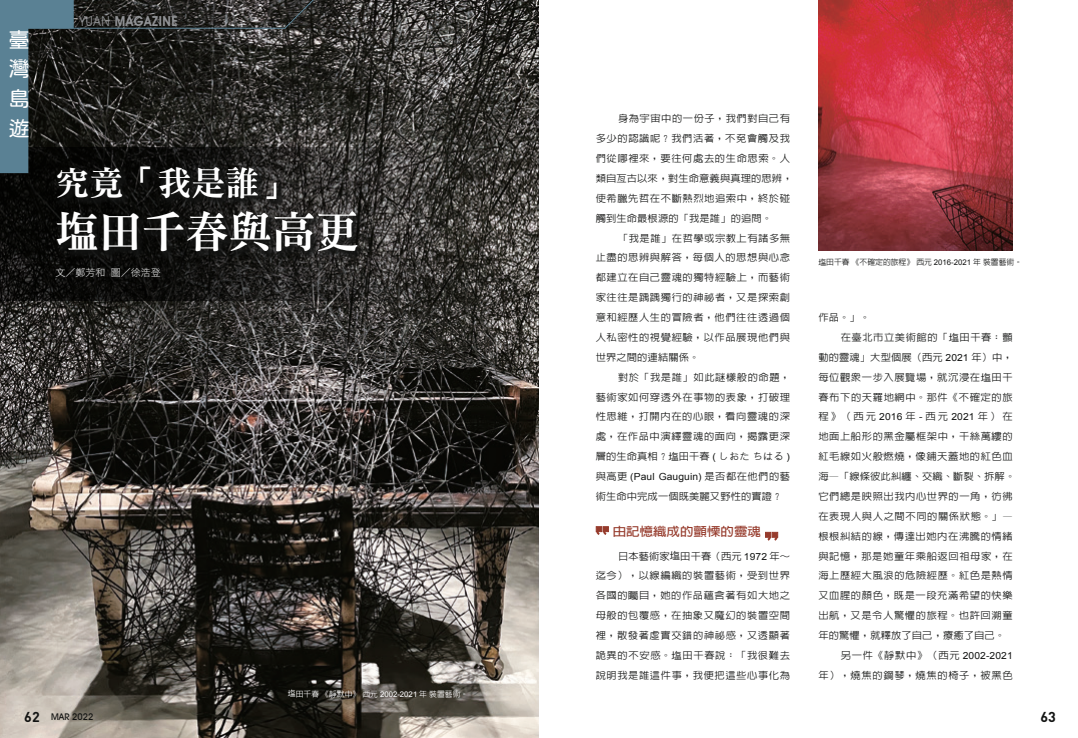
<style>
.page{position:relative;width:1078px;height:738px;background:#fff}
.page>*{position:absolute;margin:0;border:0;box-sizing:border-box;transform-origin:0 0}
.單元標題{font:43.4px "DF Ming Std W9";color:#fff}
.單元標題-2{font:34px "DF Ming Std W9";color:#fff}
.t1{font:21.3px/29.8px "jf openhuninn 1.1";color:#fff;text-align:justify}
.t2{font:700 14.2px "DIN";color:#131413}
.t3{font:600 13.8px "Avant Garde IT Cby BT";letter-spacing:.05em;color:#929497;scale:.9 1}
.中標{font:700 12.1px "AR Hei B5";color:#963b2c;scale:1.11 1}
.文_攝影{font:10px "DF Hei Std W3";color:#fff}
.內文{font:500 9.8px/19.8px "AR Hei B5";letter-spacing:.055em;color:#131413;text-align:justify;scale:1.05 1}
.t4{font:500 9.2px "Avant Garde IT Cby BT";color:#131413}
.圖說{font:500 7.8px "AR Hei B5";color:#131413}
.圖說-2{font:500 7.8px "AR Hei B5";color:#fff}
.s1{font-weight:400}
.s2{font-family:"DF Hei Std W5";font-weight:400}
.s3{font-family:"Arial";font-weight:400}
.s4{font-family:"DIN";font-weight:700;font-size:14.2px}
</style>
<div class="page">
<svg style="left:765px;top:531px;width:13px;height:10px"></svg>
<svg style="left:595px;top:526px;width:13px;height:9px"></svg>
<img style="left:0;top:0;width:539px;height:737px">
<svg style="left:0;top:147px;width:459px;height:153px;background:#2a2927"></svg>
<img style="left:818px;top:0;width:194px;height:250px">
<svg style="left:0;top:0;width:333px;height:173px;background:#2e3232"></svg>
<div style="left:54px;top:209px;width:311px;height:50px;background:#131413;opacity:.75"></div>
<div style="left:55px;top:164px;width:230px;height:43px;background:#131413;opacity:.75"></div>
<div style="left:51px;top:262px;width:115px;height:20px;background:#131413;opacity:.8"></div>
<h3 class="t1" style="left:9px;top:24px;width:22px">臺灣島遊</h3>
<h3 class="t3" style="left:79px;top:13px;width:111px"><span class="s1">YUAN</span> MAGAZINE</h3>
<p class="單元標題-2" style="left:55px;top:164px;width:240px">究竟「我是誰」</p>
<p class="單元標題" style="left:55px;top:208px;width:305px">塩田千春與高更</p>
<p class="文_攝影" style="left:55px;top:266px;width:107px">文／鄭芳和 圖／徐浩登</p>
<p class="圖說-2" style="left:288px;top:689px;width:182px"><span class="s2">塩</span>田千春《靜默中》西元 <span class="s3">2002-2021</span> 年裝置藝術。</p>
<p class="內文" style="left:595px;top:109px;width:189px;text-align:left;text-indent:22px">身為宇宙中的一份子，我們對自己有多少的認識呢？我們活著，不免會觸及我們從哪裡來，要往何處去的生命思索。人類自亙古以來，對生命意義與真理的思辨，使希臘先哲在不斷熱烈地追索中，終於碰觸到生命最根源的「我是誰」的追問。</p>
<p class="內文" style="left:595px;top:228px;width:186px;text-indent:22px">「我是誰」在哲學或宗教上有諸多無止盡的思辨與解答，每個人的思想與心念都建立在自己靈魂的獨特經驗上，而藝術家往往是踽踽獨行的神祕者，又是探索創意和經歷人生的冒險者，他們往往透過個人私密性的視覺經驗，以作品展現他們與世界之間的連結關係。</p>
<p class="內文" style="left:595px;top:367px;width:186px;text-indent:22px">對於「我是誰」如此謎樣般的命題，藝術家如何穿透外在事物的表象，打破理性思維，打開內在的心眼，看向靈魂的深處，在作品中演繹靈魂的面向，揭露更深層的生命真相？<span class="s2">塩</span>田千春 <span class="s3">(</span> しおたちはる <span class="s3">)</span>與高更 <span class="s3">(Paul Gauguin)</span> 是否都在他們的藝術生命中完成一個既美麗又野性的實證？</p>
<p class="中標" style="left:612px;top:525px;width:135px">由記憶織成的顫慄的靈魂</p>
<p class="內文" style="left:595px;top:545px;width:186px;text-indent:22px">日本藝術家<span class="s2">塩</span>田千春（西元 <span class="s3">1972</span> 年∼迄今），以線編織的裝置藝術，受到世界各國的矚目，她的作品蘊含著有如大地之母般的包覆感，在抽象又魔幻的裝置空間裡，散發著虛實交錯的神祕感，又透顯著詭異的不安感。<span class="s2">塩</span>田千春說：「我很難去說明我是誰這件事，我便把這些心事化為</p>
<p class="圖說" style="left:818px;top:258px;width:205px"><span class="s2">塩</span>田千春《不確定的旅程》西元 <span class="s3">2016-2021</span> 年裝置藝術。</p>
<p class="內文" style="left:818px;top:307px;width:51px">作品。」。</p>
<p class="內文" style="left:818px;top:327px;width:189px;text-align:left;text-indent:22px">在臺北市立美術館的「<span class="s2">塩</span>田千春：顫動的靈魂」大型個展（西元 <span class="s3">2021</span> 年）中，每位觀眾一步入展覽場，就沉浸在<span class="s2">塩</span>田千春布下的天羅地網中。那件《不確定的旅程》（西元<span class="s3">2016</span>年<span class="s3">-</span>西元<span class="s3">2021</span>年）在地面上船形的黑金屬框架中，千絲萬縷的紅毛線如火般燃燒，像鋪天蓋地的紅色血海—「線條彼此糾纏、交織、斷裂、拆解。它們總是映照出我內心世界的一角，彷彿在表現人與人之間不同的關係狀態。」—根根糾結的線，傳達出她內在沸騰的情緒與記憶，那是她童年乘船返回祖母家，在海上歷經大風浪的危險經歷。紅色是熱情又血腥的顏色，既是一段充滿希望的快樂出航，又是令人驚懼的旅程。也許回溯童年的驚懼，就釋放了自己，療癒了自己。</p>
<p class="內文" style="left:818px;top:644px;width:186px;text-align:right">另一件《靜默中》（西元 <span class="s3">2002-2021<br></span>年），燒焦的鋼琴，燒焦的椅子，被黑色</p>
<p class="t4" style="left:24px;top:710px;width:70px"><span class="s4">62</span> MAR 2022</p>
<h3 class="t2" style="left:1040px;top:707px;width:17px">63</h3>
</div>
